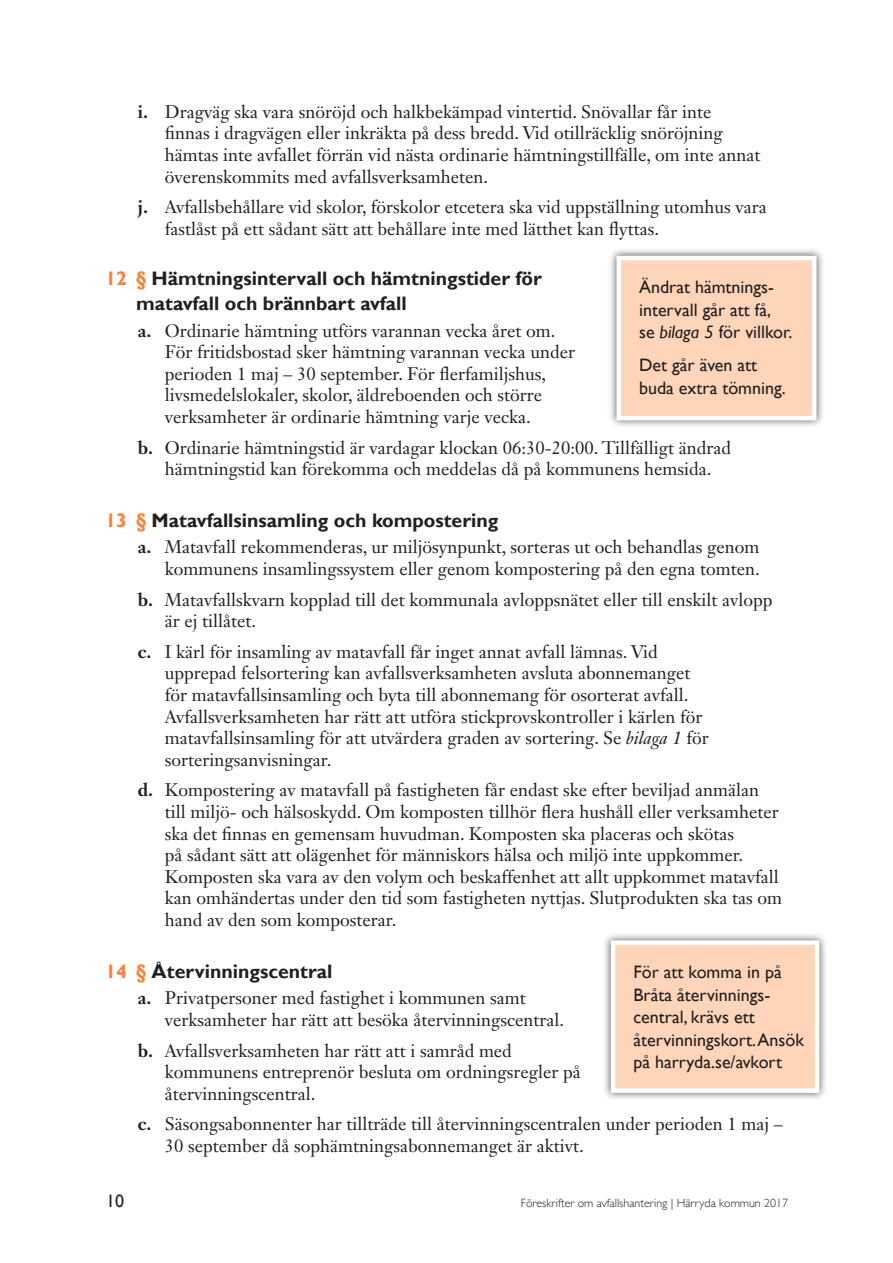
<style>
.page{position:relative;width:893px;height:1263px;background:#fff}
.page>*{position:absolute;margin:0;border:0;box-sizing:border-box;transform-origin:0 0}
.t1{font:700 19.5px/25.2px "Gill Sans";color:#231f20}
.t2{font:18px/21.6px "Janson Text LT Std";color:#231f20}
.Pa0{font:18px/22.5px "Gill Sans";color:#231f20}
.t3{font:300 12px "Gill Sans";color:#231f20}
.s1{font-weight:700}
.s2{color:#ff8035}
.s3{font-style:italic}
</style>
<div class="page">
<div style="left:608px;top:247px;width:217px;height:181px;background:#231f20;opacity:.75"></div>
<div style="left:619px;top:258px;width:195px;height:160px;background:#ffd5ba"></div>
<div style="left:616px;top:256px;width:200px;height:164px;border:4px solid #fff"></div>
<div style="left:603px;top:932px;width:224px;height:169px;background:#231f20;opacity:.75"></div>
<div style="left:613px;top:943px;width:204px;height:148px;background:#ffd5ba"></div>
<div style="left:611px;top:940px;width:208px;height:153px;border:4px solid #fff"></div>
<p class="t2" style="left:165px;top:101px;width:597px;text-indent:-27px"><span class="s1">i.</span> Dragväg ska vara snöröjd och halkbekämpad vintertid. Snövallar får inte finnas i dragvägen eller inkräkta på dess bredd. Vid otillräcklig snöröjning hämtas inte avfallet förrän vid nästa ordinarie hämtningstillfälle, om inte annat överenskommits med avfallsverksamheten.</p>
<p class="t2" style="left:165px;top:196px;width:604px;text-indent:-27px"><span class="s1">j.</span> Avfallsbehållare vid skolor, förskolor etcetera ska vid uppställning utomhus vara fastlåst på ett sådant sätt att behållare inte med lätthet kan flyttas.</p>
<p class="t1" style="left:136px;top:267px;width:407px;text-indent:-31px"><span class="s2">12 §</span> Hämtningsintervall och hämtningstider för matavfall och brännbart avfall</p>
<p class="t2" style="left:165px;top:319px;width:412px;text-indent:-27px"><span class="s1">a.</span> Ordinarie hämtning utförs varannan vecka året om.<br>För fritidsbostad sker hämtning varannan vecka under perioden 1 maj – 30 september. För flerfamiljshus, livsmedelslokaler, skolor, äldreboenden och större verksamheter är ordinarie hämtning varje vecka.</p>
<p class="t2" style="left:138px;top:436px;width:595px;text-align:center"><span class="s1">b.</span> Ordinarie hämtningstid är vardagar klockan 06:30-20:00. Tillfälligt ändrad hämtningstid kan förekomma och meddelas då på kommunens hemsida.</p>
<p class="t1" style="left:106px;top:509px;width:394px"><span class="s2">13 §</span> Matavfallsinsamling och kompostering</p>
<p class="t2" style="left:138px;top:536px;width:623px;text-align:right"><span class="s1">a.</span> Matavfall rekommenderas, ur miljösynpunkt, sorteras ut och behandlas genom kommunens insamlingssystem eller genom kompostering på den egna tomten.</p>
<p class="t2" style="left:165px;top:588px;width:609px;text-indent:-27px"><span class="s1">b.</span> Matavfallskvarn kopplad till det kommunala avloppsnätet eller till enskilt avlopp är ej tillåtet.</p>
<p class="t2" style="left:165px;top:641px;width:546px;text-indent:-27px"><span class="s1">c.</span> I kärl för insamling av matavfall får inget annat avfall lämnas. Vid upprepad felsortering kan avfallsverksamheten avsluta abonnemanget för matavfallsinsamling och byta till abonnemang för osorterat avfall.<br>Avfallsverksamheten har rätt att utföra stickprovskontroller i kärlen för matavfallsinsamling för att utvärdera graden av sortering. Se <span class="s3">bilaga 1</span> för sorteringsanvisningar.</p>
<p class="t2" style="left:165px;top:779px;width:619px;text-indent:-27px"><span class="s1">d.</span> Kompostering av matavfall på fastigheten får endast ske efter beviljad anmälan till miljö- och hälsoskydd. Om komposten tillhör flera hushåll eller verksamheter ska det finnas en gemensam huvudman. Komposten ska placeras och skötas<br>på sådant sätt att olägenhet för människors hälsa och miljö inte uppkommer.<br>Komposten ska vara av den volym och beskaffenhet att allt uppkommet matavfall kan omhändertas under den tid som fastigheten nyttjas. Slutprodukten ska tas om hand av den som komposterar.</p>
<p class="t1" style="left:106px;top:960px;width:229px"><span class="s2">14 §</span> Återvinningscentral</p>
<p class="t2" style="left:165px;top:987px;width:401px;text-indent:-27px"><span class="s1">a.</span> Privatpersoner med fastighet i kommunen samt verksamheter har rätt att besöka återvinningscentral.</p>
<p class="t2" style="left:165px;top:1039px;width:417px;text-indent:-27px"><span class="s1">b.</span> Avfallsverksamheten har rätt att i samråd med kommunens entreprenör besluta om ordningsregler på återvinningscentral.</p>
<p class="t2" style="left:165px;top:1113px;width:620px;text-indent:-27px"><span class="s1">c.</span> Säsongsabonnenter har tillträde till återvinningscentralen under perioden 1 maj –<br>30 september då sophämtningsabonnemanget är aktivt.</p>
<p class="Pa0" style="left:639px;top:276px;width:136px">Ändrat hämtnings&shy;intervall går att få,</p>
<p class="Pa0" style="left:639px;top:321px;width:155px">se <span class="s3">bilaga 5</span> för villkor.</p>
<p class="Pa0" style="left:639px;top:354px;width:120px">Det går även att</p>
<p class="Pa0" style="left:639px;top:377px;width:148px">buda extra tömning.</p>
<p class="Pa0" style="left:633px;top:961px;width:172px">För att komma in på<br>Bråta återvinnings&shy;central, krävs ett återvinningskort. Ansök på harryda.se/avkort</p>
<p class="Pa0" style="left:106px;top:1190px;width:19px">10</p>
<p class="t3" style="left:521px;top:1194px;width:269px">Föreskrifter om avfallshantering | Härryda kommun 2017</p>
</div>
